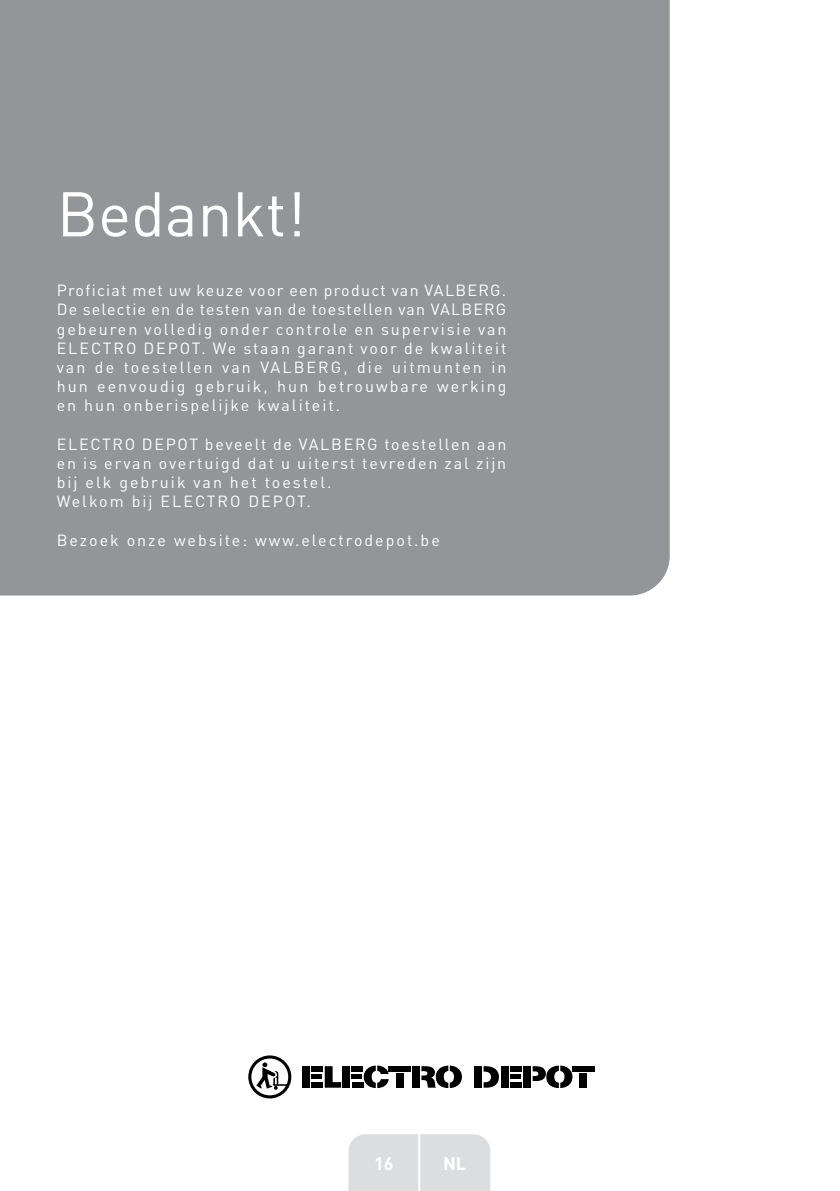
<style>
.page{position:relative;width:840px;height:1191px;background:#fff}
.page>*{position:absolute;margin:0;border:0;box-sizing:border-box;transform-origin:0 0}
.t1{font:62px "DIN Pro";color:#fff}
.t2{font:700 18px "DIN Pro";color:#fff}
.t3{font:16px/19.2px "DIN Pro";letter-spacing:.125em;color:#fff;text-align:justify}
</style>
<div class="page">
<div style="left:348px;top:1134px;width:142px;height:57px;background:#dcddde"></div>
<hr style="left:418px;top:1111px;width:2px;height:80px;background:#fff">
<div style="left:0;top:0;width:669px;height:595px;background:#939598"></div>
<svg style="left:324px;top:1066px;width:17px;height:21px"></svg>
<div style="left:351px;top:1074px;width:10px;height:5px;background:#000"></div>
<div style="left:351px;top:1066px;width:12px;height:5px;background:#000"></div>
<div style="left:351px;top:1082px;width:12px;height:5px;background:#000"></div>
<div style="left:342px;top:1066px;width:8px;height:21px;background:#000"></div>
<div style="left:311px;top:1074px;width:10px;height:5px;background:#000"></div>
<div style="left:311px;top:1066px;width:12px;height:5px;background:#000"></div>
<div style="left:311px;top:1082px;width:12px;height:5px;background:#000"></div>
<div style="left:302px;top:1066px;width:8px;height:21px;background:#000"></div>
<div style="left:412px;top:1066px;width:8px;height:21px;background:#000"></div>
<svg style="left:421px;top:1065px;width:40px;height:23px"></svg>
<svg style="left:363px;top:1065px;width:25px;height:23px"></svg>
<div style="left:388px;top:1066px;width:23px;height:5px;background:#000"></div>
<div style="left:395px;top:1073px;width:8px;height:14px;background:#000"></div>
<div style="left:510px;top:1074px;width:10px;height:5px;background:#000"></div>
<div style="left:510px;top:1066px;width:11px;height:5px;background:#000"></div>
<div style="left:510px;top:1082px;width:11px;height:5px;background:#000"></div>
<div style="left:500px;top:1066px;width:8px;height:21px;background:#000"></div>
<div style="left:474px;top:1066px;width:8px;height:21px;background:#000"></div>
<svg style="left:483px;top:1066px;width:15px;height:21px"></svg>
<div style="left:572px;top:1066px;width:22px;height:5px;background:#000"></div>
<div style="left:579px;top:1073px;width:8px;height:14px;background:#000"></div>
<div style="left:523px;top:1066px;width:8px;height:21px;background:#000"></div>
<svg style="left:532px;top:1065px;width:40px;height:23px"></svg>
<svg style="left:248px;top:1055px;width:43px;height:43px"></svg>
<h1 class="t1" style="left:57px;top:172px;width:250px">Bedankt!</h1>
<p class="t3" style="left:57px;top:280px;width:451px">Proficiat met uw keuze voor een product van VALBERG.<br>De selectie en de testen van de toestellen van VALBERG gebeuren volledig onder controle en supervisie van ELECTRO DEPOT. We staan garant voor de kwaliteit van de toestellen van VALBERG, die uitmunten in hun eenvoudig gebruik, hun betrouwbare werking en hun onberispelijke kwaliteit.</p>
<p class="t3" style="left:57px;top:434px;width:451px;text-align:left">ELECTRO DEPOT beveelt de VALBERG toestellen aan en is ervan overtuigd dat u uiterst tevreden zal zijn bij elk gebruik van het toestel.<br>Welkom bij ELECTRO DEPOT.</p>
<p class="t3" style="left:57px;top:530px;width:384px">Bezoek onze website: www.electrodepot.be</p>
<p class="t2" style="left:374px;top:1150px;width:21px">16</p>
<p class="t2" style="left:443px;top:1150px;width:25px">NL</p>
</div>
